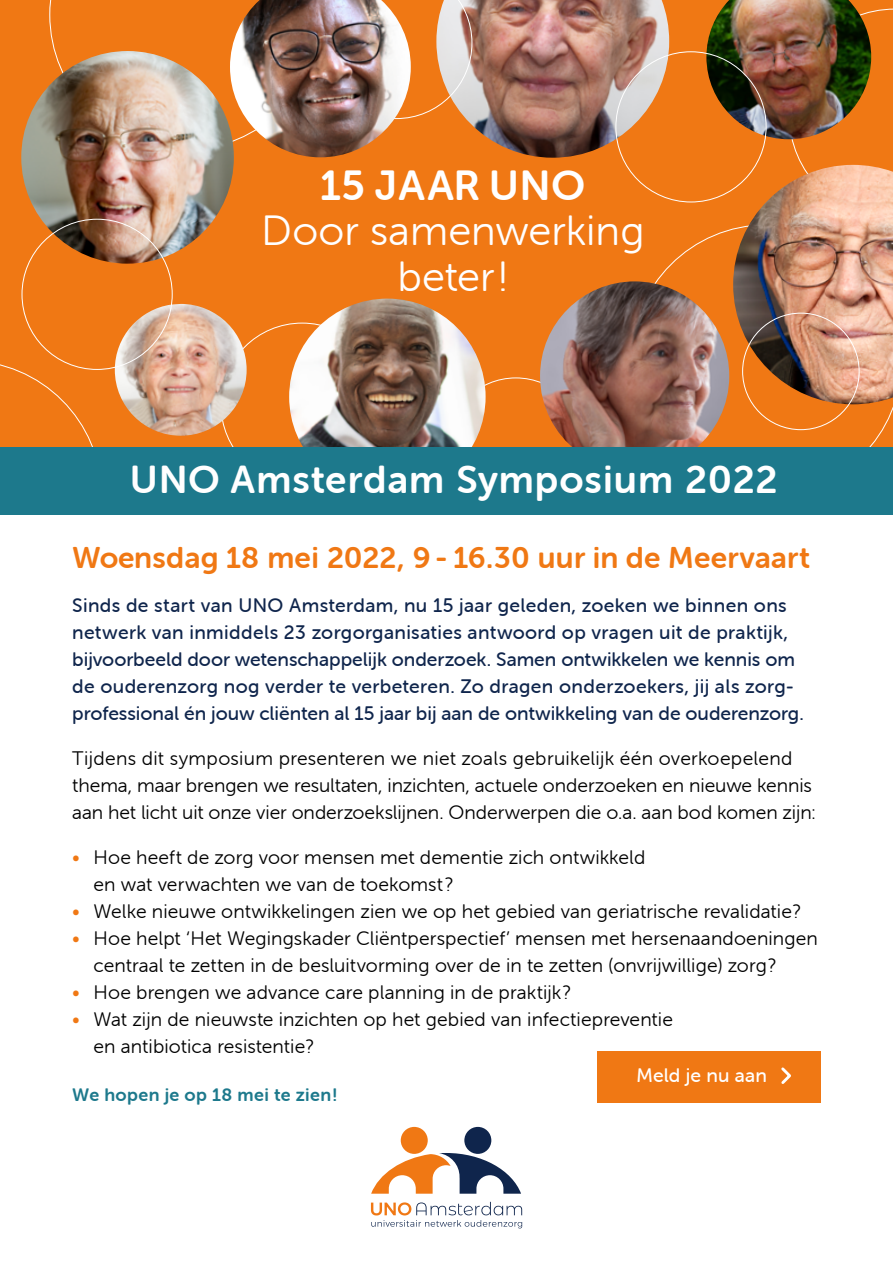
<style>
.page{position:relative;width:893px;height:1263px;background:#fff}
.page>*{position:absolute;margin:0;border:0;box-sizing:border-box;transform-origin:0 0}
.t1{font:42.15px/46.5px "Museo Sans Rounded 300";color:#fff;text-align:center}
.t2{font:42.15px "Museo Sans Rounded 700";letter-spacing:.01em;color:#fff}
.t3{font:39px "Museo Sans Rounded 700";letter-spacing:.025em;color:#fff}
.t4{font:30px "Museo Sans Rounded 700";letter-spacing:.005em;color:#f07814}
.t5{font:19.5px/27px "Museo Sans Rounded 300";letter-spacing:.005em;color:#000}
.t6{font:19.5px/27px "Museo Sans Rounded 500";letter-spacing:.01em;color:#0f254c}
.t7{font:19.5px "Museo Sans Rounded 500";letter-spacing:.01em;color:#fff}
.t8{font:18px "Museo Sans Rounded 700";letter-spacing:.02em;color:#1d798c}
.s1{color:#f07814}
</style>
<div class="page">
<div style="left:0;top:0;width:893px;height:449px;background:#f07814"></div>
<svg style="left:789px;top:9px;width:104px;height:156px"></svg>
<svg style="left:0;top:360px;width:102px;height:155px"></svg>
<svg style="left:656px;top:228px;width:237px;height:219px"></svg>
<img style="left:115px;top:304px;width:132px;height:132px">
<img style="left:706px;top:0;width:165px;height:139px">
<img style="left:472px;top:0;width:197px;height:158px">
<img style="left:289px;top:299px;width:197px;height:196px;border-radius:98px">
<img style="left:540px;top:281px;width:189px;height:166px">
<img style="left:733px;top:165px;width:160px;height:239px">
<img style="left:21px;top:51px;width:213px;height:213px;border-radius:106px">
<svg style="left:49px;top:0;width:423px;height:150px"></svg>
<img style="left:230px;top:0;width:181px;height:157px">
<div style="left:0;top:447px;width:893px;height:67px;background:#1d798c"></div>
<div style="left:401px;top:1127px;width:27px;height:27px;background:#f07814;border-radius:50%"></div>
<div style="left:464px;top:1127px;width:27px;height:27px;background:#0f254c;border-radius:50%"></div>
<svg style="left:371px;top:1153px;width:150px;height:41px"></svg>
<svg style="left:371px;top:1202px;width:151px;height:26px"></svg>
<div style="left:597px;top:1051px;width:224px;height:51px;background:#f07814"></div>
<svg style="left:781px;top:1067px;width:10px;height:17px"></svg>
<h1 class="t2" style="left:320px;top:162px;width:267px">15 JAAR UNO</h1>
<h1 class="t1" style="left:261px;top:207px;width:385px">Door samenwerking beter!</h1>
<h2 class="t3" style="left:130px;top:458px;width:649px">UNO Amsterdam Symposium 2022</h2>
<h3 class="t4" style="left:72px;top:541px;width:739px">Woensdag 18 mei 2022, 9 - 16.30 uur in de Meervaart</h3>
<p class="t6" style="left:72px;top:591px;width:733px">Sinds de start van UNO Amsterdam, nu 15 jaar geleden, zoeken we binnen ons netwerk van inmiddels 23 zorgorganisaties antwoord op vragen uit de praktijk, bijvoorbeeld door wetenschappelijk onderzoek. Samen ontwikkelen we kennis om de ouderenzorg nog verder te verbeteren. Zo dragen onderzoekers, jij als zorg&shy;professional én jouw cliënten al 15 jaar bij aan de ontwikkeling van de ouderenzorg.</p>
<p class="t5" style="left:72px;top:745px;width:745px">Tijdens dit symposium presenteren we niet zoals gebruikelijk één overkoepelend thema, maar brengen we resultaten, inzichten, actuele onderzoeken en nieuwe kennis aan het licht uit onze vier onderzoekslijnen. Onderwerpen die o.a. aan bod komen zijn:</p>
<p class="t5" style="left:94px;top:844px;width:553px;text-indent:-21px"><span class="s1">•</span> Hoe heeft de zorg voor mensen met dementie zich ontwikkeld en wat verwachten we van de toekomst?</p>
<p class="t5" style="left:72px;top:898px;width:730px"><span class="s1">•</span> Welke nieuwe ontwikkelingen zien we op het gebied van geriatrische revalidatie?</p>
<p class="t5" style="left:94px;top:925px;width:726px;text-indent:-21px"><span class="s1">•</span> Hoe helpt ‘Het Wegingskader Cliëntperspectief’ mensen met hersenaandoeningen centraal te zetten in de besluitvorming over de in te zetten (onvrijwillige) zorg?</p>
<p class="t5" style="left:72px;top:979px;width:500px"><span class="s1">•</span> Hoe brengen we advance care planning in de praktijk?</p>
<p class="t5" style="left:94px;top:1006px;width:581px;text-indent:-21px"><span class="s1">•</span> Wat zijn de nieuwste inzichten op het gebied van infectiepreventie en antibiotica resistentie?</p>
<p class="t8" style="left:72px;top:1085px;width:267px">We hopen je op 18 mei te zien!</p>
<p class="t7" style="left:636px;top:1064px;width:132px">Meld je nu aan</p>
</div>
